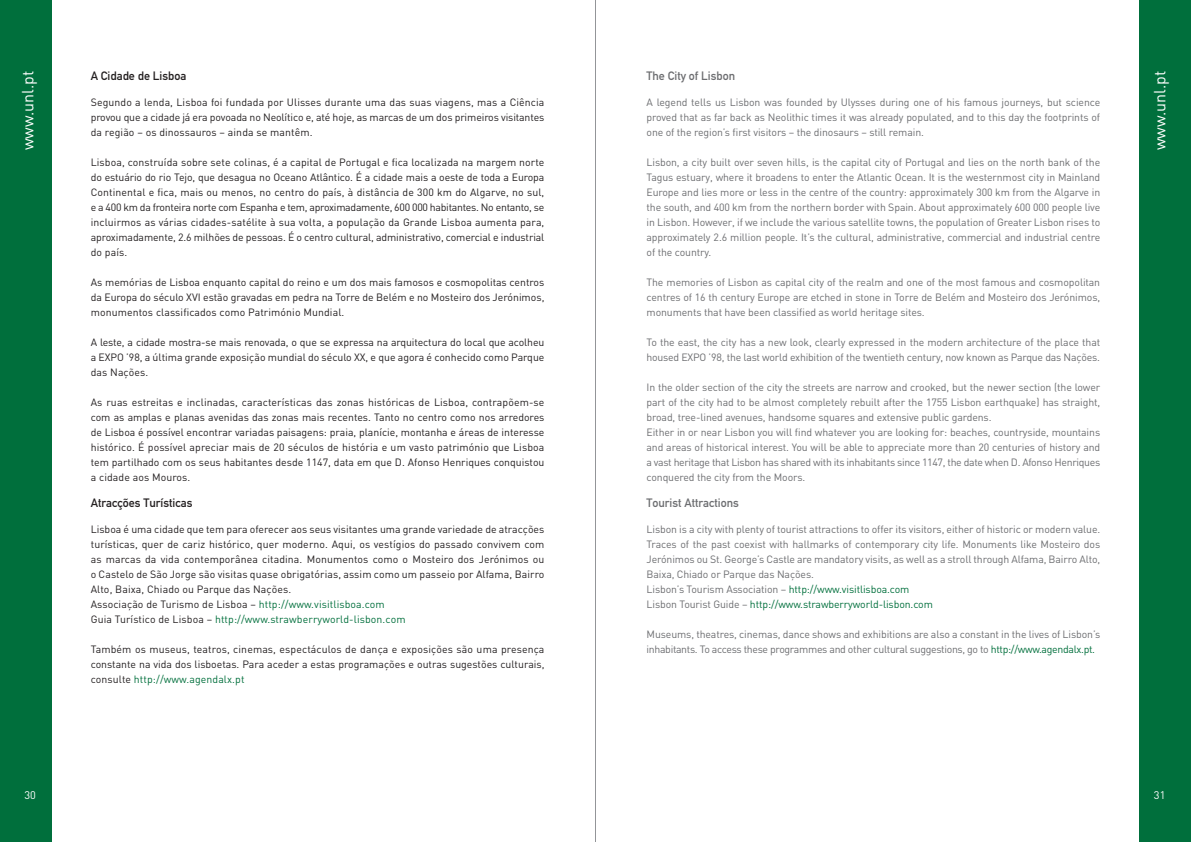
<style>
.page{position:relative;width:1191px;height:842px;background:#fff}
.page>*{position:absolute;margin:0;border:0;box-sizing:border-box;transform-origin:0 0}
.t1{font:16px "DIN";color:#fff}
.t2{font:500 12px "DIN";color:#231f20}
.t3{font:500 12px "DIN";color:#6c6d70}
.t4{font:11px "DIN";color:#fff}
.t5{font:10.5px/15px "DIN";letter-spacing:.01em;color:#231f20;text-align:justify}
.t6{font:10.5px/15px "DIN";letter-spacing:-.01em;color:#6c6d70;text-align:justify}
.t7{font:10.5px/15px "DIN";letter-spacing:-.03em;color:#6c6d70}
.s1{color:#006f3c}
</style>
<div class="page">
<div style="left:0;top:0;width:51px;height:842px;background:#006f3c"></div>
<div style="left:1140px;top:0;width:51px;height:842px;background:#006f3c"></div>
<hr style="left:595px;top:0;width:1px;height:842px;background:#939598">
<h1 class="t1" style="left:18px;top:150px;width:81px;rotate:-90deg">www.unl.pt</h1>
<p class="t4" style="left:25px;top:789px;width:13px">30</p>
<p class="t2" style="left:91px;top:69px;width:97px">A Cidade de Lisboa</p>
<p class="t5" style="left:91px;top:95px;width:455px">Segundo a lenda, Lisboa foi fundada por Ulisses durante uma das suas viagens, mas a Ciência provou que a cidade já era povoada no Neolítico e, até hoje, as marcas de um dos primeiros visitantes da região – os dinossauros – ainda se mantêm.</p>
<p class="t5" style="left:91px;top:155px;width:455px">Lisboa, construída sobre sete colinas, é a capital de Portugal e fica localizada na margem norte do estuário do rio Tejo, que desagua no Oceano Atlântico. É a cidade mais a oeste de toda a Europa Continental e fica, mais ou menos, no centro do país, à distância de 300 km do Algarve, no sul, e a 400 km da fronteira norte com Espanha e tem, aproximadamente, 600 000 habitantes. No entanto, se incluirmos as várias cidades-satélite à sua volta, a população da Grande Lisboa aumenta para, aproximadamente, 2.6 milhões de pessoas. É o centro cultural, administrativo, comercial e industrial do país.</p>
<p class="t5" style="left:91px;top:275px;width:455px">As memórias de Lisboa enquanto capital do reino e um dos mais famosos e cosmopolitas centros da Europa do século XVI estão gravadas em pedra na Torre de Belém e no Mosteiro dos Jerónimos, monumentos classificados como Património Mundial.</p>
<p class="t5" style="left:91px;top:335px;width:455px">A leste, a cidade mostra-se mais renovada, o que se expressa na arquitectura do local que acolheu a EXPO ’98, a última grande exposição mundial do século XX, e que agora é conhecido como Parque das Nações.</p>
<p class="t5" style="left:91px;top:395px;width:455px">As ruas estreitas e inclinadas, características das zonas históricas de Lisboa, contrapõem-se com as amplas e planas avenidas das zonas mais recentes. Tanto no centro como nos arredores de Lisboa é possível encontrar variadas paisagens: praia, planície, montanha e áreas de interesse histórico. É possível apreciar mais de 20 séculos de história e um vasto património que Lisboa tem partilhado com os seus habitantes desde 1147, data em que D. Afonso Henriques conquistou a cidade aos Mouros.</p>
<p class="t2" style="left:91px;top:496px;width:103px">Atracções Turísticas</p>
<p class="t5" style="left:91px;top:522px;width:455px;text-align:left">Lisboa é uma cidade que tem para oferecer aos seus visitantes uma grande variedade de atracções turísticas, quer de cariz histórico, quer moderno. Aqui, os vestígios do passado convivem com as marcas da vida contemporânea citadina. Monumentos como o Mosteiro dos Jerónimos ou o Castelo de São Jorge são visitas quase obrigatórias, assim como um passeio por Alfama, Bairro Alto, Baixa, Chiado ou Parque das Nações.<br>Associação de Turismo de Lisboa – <span class="s1">http://www.visitlisboa.com<br></span>Guia Turístico de Lisboa – <span class="s1">http://www.strawberryworld-lisbon.com</span></p>
<p class="t5" style="left:91px;top:642px;width:455px">Também os museus, teatros, cinemas, espectáculos de dança e exposições são uma presença constante na vida dos lisboetas. Para aceder a estas programações e outras sugestões culturais, consulte <span class="s1">http://www.agendalx.pt</span></p>
<p class="t3" style="left:646px;top:69px;width:90px">The City of Lisbon</p>
<p class="t6" style="left:646px;top:95px;width:455px">A legend tells us Lisbon was founded by Ulysses during one of his famous journeys, but science proved that as far back as Neolithic times it was already populated, and to this day the footprints of one of the region’s first visitors – the dinosaurs – still remain.</p>
<p class="t6" style="left:646px;top:155px;width:455px">Lisbon, a city built over seven hills, is the capital city of Portugal and lies on the north bank of the Tagus estuary, where it broadens to enter the Atlantic Ocean. It is the westernmost city in Mainland Europe and lies more or less in the centre of the country: approximately 300 km from the Algarve in the south, and 400 km from the northern border with Spain. About approximately 600 000 people live in Lisbon. However, if we include the various satellite towns, the population of Greater Lisbon rises to approximately 2.6 million people. It’s the cultural, administrative, commercial and industrial centre of the country.</p>
<p class="t6" style="left:646px;top:275px;width:455px">The memories of Lisbon as capital city of the realm and one of the most famous and cosmopolitan centres of 16 th century Europe are etched in stone in Torre de Belém and Mosteiro dos Jerónimos, monuments that have been classified as world heritage sites.</p>
<p class="t6" style="left:646px;top:335px;width:455px">To the east, the city has a new look, clearly expressed in the modern architecture of the place that housed EXPO ’98, the last world exhibition of the twentieth century, now known as Parque das Nações.</p>
<p class="t6" style="left:646px;top:380px;width:455px;text-align:left">In the older section of the city the streets are narrow and crooked, but the newer section (the lower part of the city had to be almost completely rebuilt after the 1755 Lisbon earthquake) has straight, broad, tree-lined avenues, handsome squares and extensive public gardens.<br>Either in or near Lisbon you will find whatever you are looking for: beaches, countryside, mountains and areas of historical interest. You will be able to appreciate more than 20 centuries of history and a vast heritage that Lisbon has shared with its inhabitants since 1147, the date when D. Afonso Henriques conquered the city from the Moors.</p>
<p class="t3" style="left:646px;top:496px;width:94px">Tourist Attractions</p>
<p class="t6" style="left:646px;top:522px;width:455px;text-align:left">Lisbon is a city with plenty of tourist attractions to offer its visitors, either of historic or modern value.<br>Traces of the past coexist with hallmarks of contemporary city life. Monuments like Mosteiro dos Jerónimos ou St. George’s Castle are mandatory visits, as well as a stroll through Alfama, Bairro Alto, Baixa, Chiado or Parque das Nações.<br>Lisbon’s Tourism Association – <span class="s1">http://www.visitlisboa.com<br></span>Lisbon Tourist Guide – <span class="s1">http://www.strawberryworld-lisbon.com</span></p>
<p class="t7" style="left:646px;top:627px;width:455px">Museums, theatres, cinemas, dance shows and exhibitions are also a constant in the lives of Lisbon’s inhabitants. To access these programmes and other cultural suggestions, go to <span class="s1">http://www.agendalx.pt.</span></p>
<h1 class="t1" style="left:1149px;top:150px;width:81px;rotate:-90deg">www.unl.pt</h1>
<p class="t4" style="left:1154px;top:789px;width:13px">31</p>
</div>
